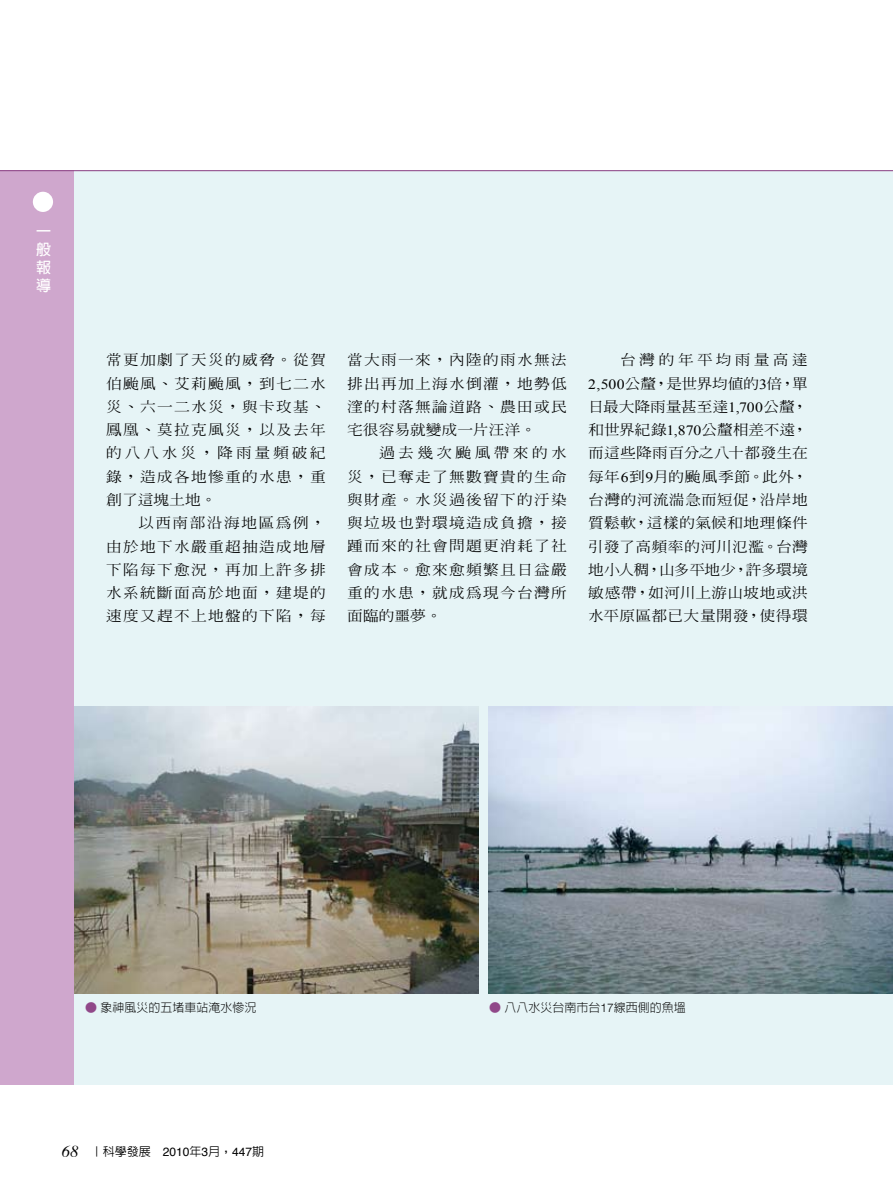
<style>
.page{position:relative;width:893px;height:1191px;background:#fff}
.page>*{position:absolute;margin:0;border:0;box-sizing:border-box;transform-origin:0 0}
.t1{font:700 15px/18px "AR Hei B5";color:#fff;text-align:justify}
.t2{font:500 14.1px/23.2px "AR Ming B5";letter-spacing:.08em;color:#000;text-align:justify;scale:1.11 1}
.t3{font:300 12px "AR Hei B5";color:#000}
.t4{font:500 12px "AR Hei B5";color:#000}
.s1{font-family:"Times New Roman";font-weight:400}
.s2{color:#904889}
.s3{font-family:"Helvetica Neue"}
.s4{font-family:"Times";font-weight:400;font-style:italic;font-size:16.5px}
.s5{font-family:"Helvetica";font-weight:400}
</style>
<div class="page">
<div style="left:0;top:170px;width:893px;height:914px;background:#e6f4f6"></div>
<img style="left:74px;top:707px;width:404px;height:286px">
<img style="left:489px;top:707px;width:404px;height:286px">
<div style="left:0;top:170px;width:74px;height:914px;background:#cfa7cd"></div>
<div style="left:33px;top:192px;width:20px;height:20px;background:#fff;border-radius:50%"></div>
<hr style="left:0;top:170px;width:893px;height:1px;background:#904889">
<p class="t1" style="left:36px;top:222px;width:16px">一般報導</p>
<p class="t2" style="left:106px;top:348px;width:199px">常更加劇了天災的威脅。從賀伯颱風、艾莉颱風，到七二水災、六一二水災，與卡玫基、鳳凰、莫拉克風災，以及去年的八八水災，降雨量頻破紀錄，造成各地慘重的水患，重創了這塊土地。</p>
<p class="t2" style="left:106px;top:511px;width:199px;text-indent:32px">以西南部沿海地區為例，由於地下水嚴重超抽造成地層下陷每下愈況，再加上許多排水系統斷面高於地面，建堤的速度又趕不上地盤的下陷，每</p>
<p class="t2" style="left:347px;top:348px;width:199px">當大雨一來，內陸的雨水無法排出再加上海水倒灌，地勢低漥的村落無論道路、農田或民宅很容易就變成一片汪洋。</p>
<p class="t2" style="left:347px;top:441px;width:199px;text-indent:32px">過去幾次颱風帶來的水災，已奪走了無數寶貴的生命與財產。水災過後留下的汙染與垃圾也對環境造成負擔，接踵而來的社會問題更消耗了社會成本。愈來愈頻繁且日益嚴重的水患，就成為現今台灣所面臨的噩夢。</p>
<p class="t2" style="left:588px;top:348px;width:200px;text-indent:32px">台灣的年平均雨量高達<span class="s1">2,500</span>公釐，是世界均值的<span class="s1">3</span>倍，單日最大降雨量甚至達<span class="s1">1,700</span>公釐，和世界紀錄<span class="s1">1,870</span>公釐相差不遠，而這些降雨百分之八十都發生在每年<span class="s1">6</span>到<span class="s1">9</span>月的颱風季節。此外，台灣的河流湍急而短促，沿岸地質鬆軟，這樣的氣候和地理條件引發了高頻率的河川氾濫。台灣地小人稠，山多平地少，許多環境敏感帶，如河川上游山坡地或洪水平原區都已大量開發，使得環</p>
<p class="t3" style="left:85px;top:1002px;width:173px"><span class="s2">●</span> 象神風災的五堵車站淹水慘況</p>
<p class="t3" style="left:489px;top:1002px;width:198px"><span class="s2">●</span> 八八水災台南市台<span class="s3">17</span>線西側的魚塭</p>
<p class="t4" style="left:62px;top:1145px;width:204px"><span class="s4">68</span> ｜科學發展 <span class="s5">2010</span>年<span class="s5">3</span>月，<span class="s5">447</span>期</p>
</div>
